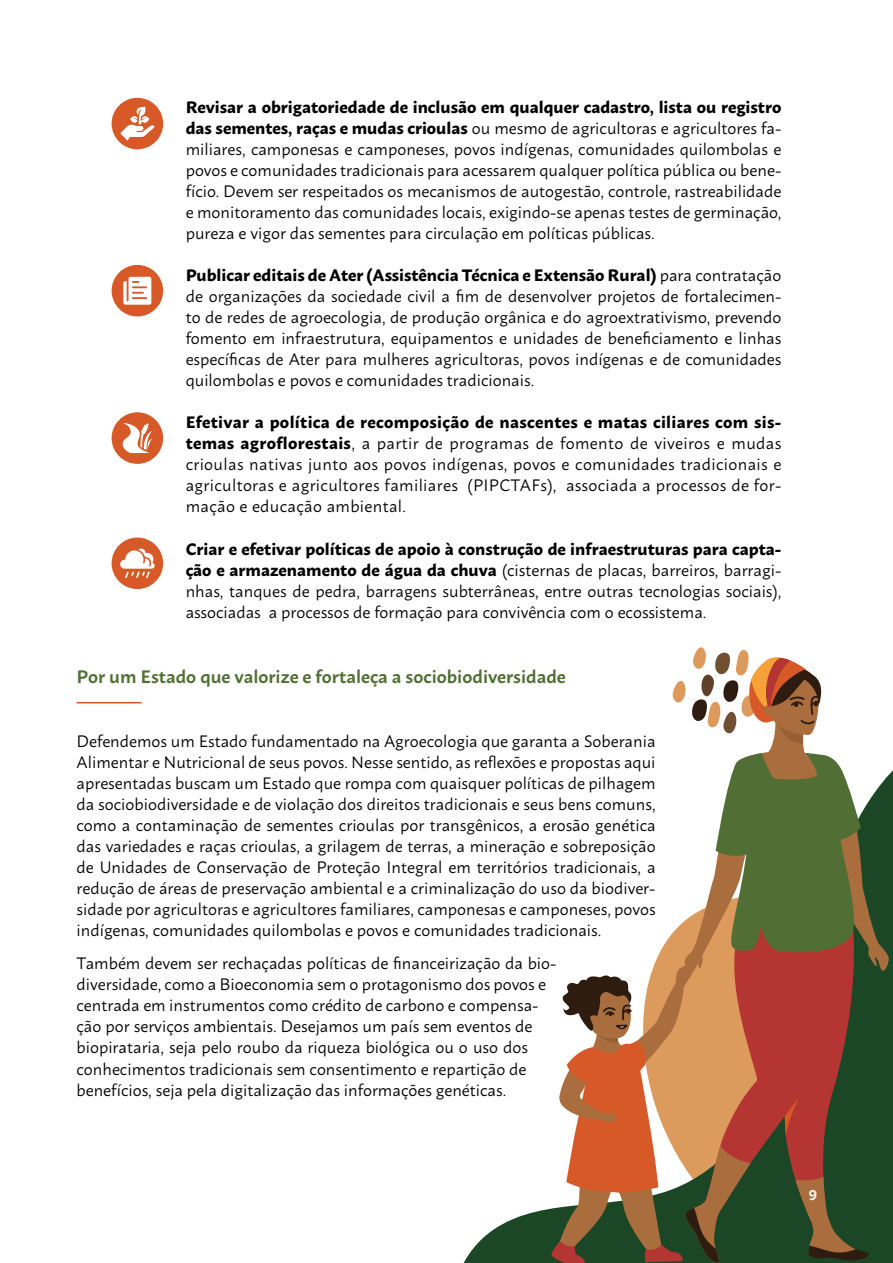
<style>
.page{position:relative;width:893px;height:1263px;background:#fff}
.page>*{position:absolute;margin:0;border:0;box-sizing:border-box;transform-origin:0 0}
.t1{font:600 18px "Macho";color:#516f34}
.t2{font:16.5px/21px "Macho";color:#000;text-align:justify}
.t3{font:600 15px "Macho";color:#fff}
.s1{font-weight:700}
</style>
<div class="page">
<svg style="left:463px;top:770px;width:430px;height:493px"></svg>
<div style="left:112px;top:98px;width:51px;height:51px;background:#d65927;border-radius:50%"></div>
<div style="left:112px;top:265px;width:51px;height:51px;background:#d65927;border-radius:50%"></div>
<div style="left:112px;top:412px;width:51px;height:52px;background:#d65927;border-radius:50%"></div>
<div style="left:112px;top:537px;width:51px;height:52px;background:#d65927;border-radius:50%"></div>
<hr style="left:77px;top:702px;width:65px;height:1px;background:#d65927">
<svg style="left:550px;top:647px;width:339px;height:616px"></svg>
<svg style="left:120px;top:548px;width:35px;height:30px"></svg>
<svg style="left:122px;top:423px;width:30px;height:30px"></svg>
<svg style="left:123px;top:277px;width:28px;height:28px"></svg>
<svg style="left:120px;top:107px;width:35px;height:34px"></svg>
<p class="t2" style="left:186px;top:95px;width:597px;text-indent:-34px"><span class="s1">• Revisar a obrigatoriedade de inclusão em qualquer cadastro, lista ou registro das sementes, raças e mudas crioulas</span> ou mesmo de agricultoras e agricultores fa&shy;miliares, camponesas e camponeses, povos indígenas, comunidades quilombolas e povos e comunidades tradicionais para acessarem qualquer política pública ou bene&shy;fício. Devem ser respeitados os mecanismos de autogestão, controle, rastreabilidade e monitoramento das comunidades locais, exigindo-se apenas testes de germinação, pureza e vigor das sementes para circulação em políticas públicas.</p>
<p class="t2" style="left:186px;top:263px;width:597px;text-indent:-34px"><span class="s1">• Publicar editais de Ater (Assistência Técnica e Extensão Rural)</span> para contratação de organizações da sociedade civil a fim de desenvolver projetos de fortalecimen&shy;to de redes de agroecologia, de produção orgânica e do agroextrativismo, prevendo fomento em infraestrutura, equipamentos e unidades de beneficiamento e linhas específicas de Ater para mulheres agricultoras, povos indígenas e de comunidades quilombolas e povos e comunidades tradicionais.</p>
<p class="t2" style="left:186px;top:410px;width:597px;text-indent:-34px"><span class="s1">• Efetivar a política de recomposição de nascentes e matas ciliares com sis&shy;temas agroflorestais</span>, a partir de programas de fomento de viveiros e mudas crioulas nativas junto aos povos indígenas, povos e comunidades tradicionais e agricultoras e agricultores familiares (PIPCTAFs), associada a processos de for&shy;mação e educação ambiental.</p>
<p class="t2" style="left:186px;top:536px;width:597px;text-indent:-34px"><span class="s1">• Criar e efetivar políticas de apoio à construção de infraestruturas para capta&shy;ção e armazenamento de água da chuva</span> (cisternas de placas, barreiros, barragi&shy;nhas, tanques de pedra, barragens subterrâneas, entre outras tecnologias sociais), associadas a processos de formação para convivência com o ecossistema.</p>
<p class="t1" style="left:77px;top:661px;width:491px">Por um Estado que valorize e fortaleça a sociobiodiversidade</p>
<p class="t2" style="left:77px;top:729px;width:581px">Defendemos um Estado fundamentado na Agroecologia que garanta a Soberania Alimentar e Nutricional de seus povos. Nesse sentido, as reflexões e propostas aqui apresentadas buscam um Estado que rompa com quaisquer políticas de pilhagem da sociobiodiversidade e de violação dos direitos tradicionais e seus bens comuns, como a contaminação de sementes crioulas por transgênicos, a erosão genética das variedades e raças crioulas, a grilagem de terras, a mineração e sobreposição de Unidades de Conservação de Proteção Integral em territórios tradicionais, a redução de áreas de preservação ambiental e a criminalização do uso da biodiver&shy;sidade por agricultoras e agricultores familiares, camponesas e camponeses, povos indígenas, comunidades quilombolas e povos e comunidades tradicionais.</p>
<p class="t2" style="left:77px;top:951px;width:481px;text-align:left">Também devem ser rechaçadas políticas de financeirização da bio&shy;diversidade, como a Bioeconomia sem o protagonismo dos povos e centrada em instrumentos como crédito de carbono e compensa&shy;ção por serviços ambientais. Desejamos um país sem eventos de biopirataria, seja pelo roubo da riqueza biológica ou o uso dos conhecimentos tradicionais sem consentimento e repartição de benefícios, seja pela digitalização das informações genéticas.</p>
<p class="t3" style="left:809px;top:1179px;width:10px">9</p>
</div>
